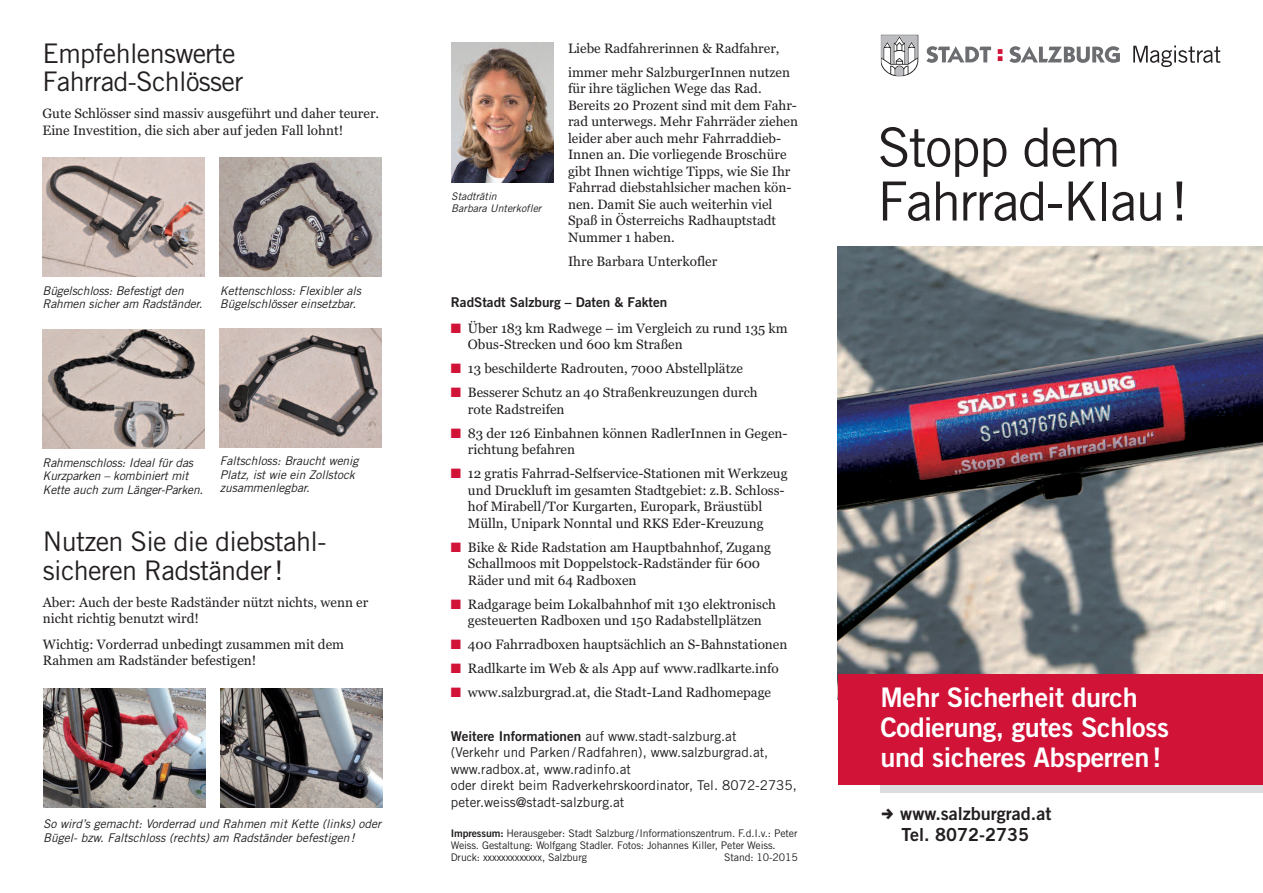
<style>
.page{position:relative;width:1263px;height:893px;background:#fff}
.page>*{position:absolute;margin:0;border:0;box-sizing:border-box;transform-origin:0 0}
.t1{font:54px/54px "Trade Gothic";letter-spacing:-.03em;color:#231f20}
.t2{font:27px/28.5px "Trade Gothic";letter-spacing:-.025em;color:#231f20}
.t3{font:27px/30px "Trade Gothic Bold Two";letter-spacing:-.01em;color:#fff}
.t4{font:18px/21px "Trade Gothic Bold Two";color:#231f20}
.t5{font:13.5px/16.5px "Georgia";color:#231f20}
.t6{font:13.5px/16.5px "Trade Gothic";color:#231f20}
.t7{font:13.5px "Trade Gothic Bold Two";color:#231f20}
.t8{font:italic 12px/13.5px "Trade Gothic";letter-spacing:-.005em;color:#231f20}
.t9{font:10.5px/12px "Trade Gothic";letter-spacing:-.01em;color:#231f20}
.t10{font:italic 10.5px/12px "Trade Gothic";color:#231f20}
.s1{color:#d21338}
.s2{font-family:"Trade Gothic Bold Two"}
</style>
<div class="page">
<img style="left:44px;top:688px;width:161px;height:119px">
<img style="left:221px;top:688px;width:161px;height:119px">
<img style="left:451px;top:43px;width:102px;height:140px">
<div style="left:880px;top:784px;width:383px;height:9px;background:#dcdddf"></div>
<img style="left:838px;top:247px;width:425px;height:427px">
<div style="left:838px;top:674px;width:425px;height:110px;background:#d21338"></div>
<svg style="left:880px;top:35px;width:38px;height:42px"></svg>
<svg style="left:1133px;top:46px;width:88px;height:21px"></svg>
<svg style="left:926px;top:46px;width:65px;height:17px"></svg>
<svg style="left:998px;top:49px;width:4px;height:12px"></svg>
<svg style="left:1009px;top:46px;width:111px;height:17px"></svg>
<img style="left:43px;top:157px;width:162px;height:119px">
<img style="left:220px;top:157px;width:161px;height:119px">
<img style="left:43px;top:330px;width:162px;height:119px">
<img style="left:220px;top:328px;width:161px;height:119px">
<h2 class="t2" style="left:43px;top:42px;width:202px">Empfehlenswerte<br>Fahrrad-Schlösser</h2>
<p class="t5" style="left:43px;top:106px;width:338px">Gute Schlösser sind massiv ausgeführt und daher teurer.<br>Eine Investition, die sich aber auf jeden Fall lohnt!</p>
<p class="t8" style="left:43px;top:285px;width:162px">Bügelschloss: Befestigt den<br>Rahmen sicher am Radständer.</p>
<p class="t8" style="left:220px;top:285px;width:143px">Kettenschloss: Flexibler als<br>Bügelschlösser einsetzbar.</p>
<p class="t8" style="left:43px;top:457px;width:162px">Rahmenschloss: Ideal für das<br>Kurzparken – kombiniert mit<br>Kette auch zum Länger-Parken.</p>
<p class="t8" style="left:220px;top:455px;width:140px">Faltschloss: Braucht wenig<br>Platz, ist wie ein Zollstock zusammenlegbar.</p>
<h2 class="t2" style="left:43px;top:530px;width:285px">Nutzen Sie die diebstahl&shy;sicheren Radständer!</h2>
<p class="t5" style="left:43px;top:594px;width:327px">Aber: Auch der beste Radständer nützt nichts, wenn er nicht richtig benutzt wird!</p>
<p class="t5" style="left:43px;top:636px;width:303px">Wichtig: Vorderrad unbedingt zusammen mit dem<br>Rahmen am Radständer befestigen!</p>
<p class="t8" style="left:43px;top:818px;width:340px">So wird’s gemacht: Vorderrad und Rahmen mit Kette (links) oder<br>Bügel- bzw. Faltschloss (rechts) am Radständer befestigen!</p>
<p class="t5" style="left:568px;top:36px;width:224px;line-height:24px">Liebe Radfahrerinnen &amp; Radfahrer, immer mehr SalzburgerInnen nutzen</p>
<p class="t5" style="left:568px;top:81px;width:232px">für ihre täglichen Wege das Rad.<br>Bereits 20 Prozent sind mit dem Fahr&shy;rad unterwegs. Mehr Fahrräder ziehen leider aber auch mehr Fahrraddieb-Innen an. Die vorliegende Broschüre gibt Ihnen wichtige Tipps, wie Sie Ihr Fahrrad diebstahlsicher machen kön&shy;nen. Damit Sie auch weiterhin viel Spaß in Österreichs Radhauptstadt Nummer 1 haben.</p>
<p class="t5" style="left:568px;top:253px;width:151px">Ihre Barbara Unterkofler</p>
<p class="t7" style="left:451px;top:298px;width:218px">RadStadt Salzburg – Daten &amp; Fakten</p>
<p class="t5" style="left:468px;top:320px;width:321px;text-indent:-17px"><span class="s1">■</span> Über 183 km Radwege – im Vergleich zu rund 135 km<br>Obus-Strecken und 600 km Straßen</p>
<p class="t5" style="left:451px;top:360px;width:293px"><span class="s1">■</span> 13 beschilderte Radrouten, 7000 Abstellplätze</p>
<p class="t5" style="left:468px;top:384px;width:291px;text-indent:-17px"><span class="s1">■</span> Besserer Schutz an 40 Straßenkreuzungen durch rote Radstreifen</p>
<p class="t5" style="left:468px;top:425px;width:321px;text-indent:-17px"><span class="s1">■</span> 83 der 126 Einbahnen können RadlerInnen in Gegen&shy;richtung befahren</p>
<p class="t5" style="left:468px;top:465px;width:321px;text-indent:-17px"><span class="s1">■</span> 12 gratis Fahrrad-Selfservice-Stationen mit Werkzeug und Druckluft im gesamten Stadtgebiet: z.B. Schloss&shy;hof Mirabell/Tor Kurgarten, Europark, Bräustübl Mülln, Unipark Nonntal und RKS Eder-Kreuzung</p>
<p class="t5" style="left:468px;top:539px;width:304px;text-indent:-17px"><span class="s1">■</span> Bike &amp; Ride Radstation am Hauptbahnhof, Zugang<br>Schallmoos mit Doppelstock-Radständer für 600<br>Räder und mit 64 Radboxen</p>
<p class="t5" style="left:451px;top:596px;width:327px;text-align:center"><span class="s1">■</span> Radgarage beim Lokalbahnhof mit 130 elektronisch gesteuerten Radboxen und 150 Radabstellplätzen</p>
<p class="t5" style="left:451px;top:636px;width:338px"><span class="s1">■</span> 400 Fahrradboxen hauptsächlich an S-Bahnstationen</p>
<p class="t5" style="left:451px;top:660px;width:329px"><span class="s1">■</span> Radlkarte im Web &amp; als App auf www.radlkarte.info</p>
<p class="t5" style="left:451px;top:684px;width:322px"><span class="s1">■</span> www.salzburgrad.at, die Stadt-Land Radhomepage</p>
<p class="t10" style="left:451px;top:191px;width:92px">Stadträtin<br>Barbara Unterkofler</p>
<p class="t6" style="left:451px;top:729px;width:347px"><span class="s2">Weitere Informationen</span> auf www.stadt-salzburg.at<br>(Verkehr und Parken/Radfahren), www.salzburgrad.at, www.radbox.at, www.radinfo.at<br>oder direkt beim Radverkehrskoordinator, Tel. 8072-2735, peter.weiss@stadt-salzburg.at</p>
<p class="t9" style="left:451px;top:828px;width:348px"><span class="s2">Impressum:</span> Herausgeber: Stadt Salzburg /Informationszentrum. F.d.I.v.: Peter<br>Weiss. Gestaltung: Wolfgang Stadler. Fotos: Johannes Killer, Peter Weiss.<br>Druck: xxxxxxxxxxxxx, Salzburg</p>
<p class="t9" style="left:724px;top:852px;width:75px">Stand: 10-2015</p>
<h1 class="t1" style="left:877px;top:125px;width:312px">Stopp dem<br>Fahrrad-Klau!</h1>
<h2 class="t3" style="left:880px;top:684px;width:290px">Mehr Sicherheit durch<br>Codierung, gutes Schloss und sicheres Absperren!</h2>
<h3 class="t4" style="left:900px;top:805px;width:153px">www.salzburgrad.at<br>Tel. 8072-2735</h3>
</div>
